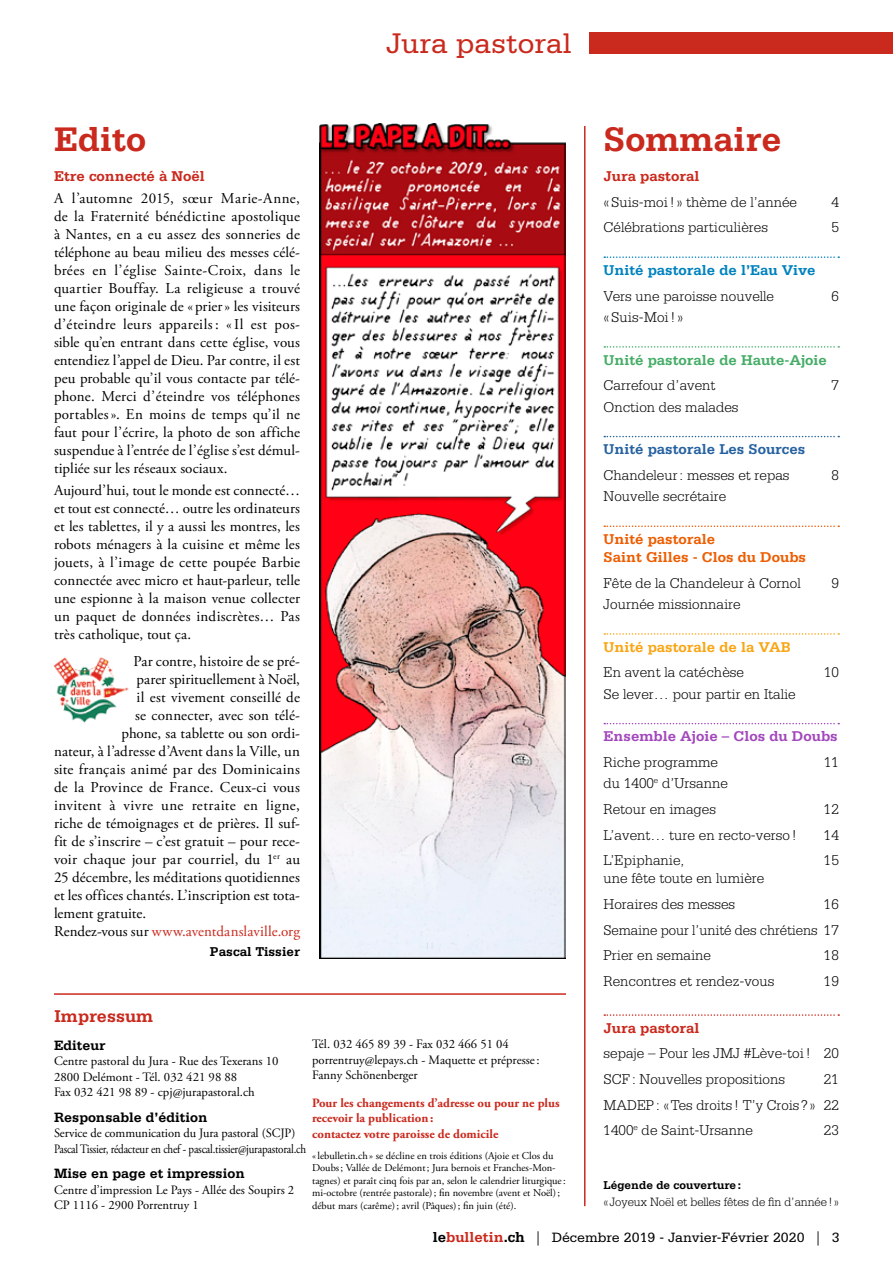
<style>
.page{position:relative;width:893px;height:1263px;background:#fff}
.page>*{position:absolute;margin:0;border:0;box-sizing:border-box;transform-origin:0 0}
.t1{font:700 36px "Serifa";color:#ca291d}
.t2{font:30px "Serifa";color:#ca291d}
.t3{font:700 18px "Serifa";color:#ca291d}
.t4{font:15px/18px "Adobe Garamond Pro";letter-spacing:.01em;color:#000;text-align:justify}
.t5{font:300 15px/25.7px "Serifa";color:#000}
.t6{font:700 15px "Serifa";color:#ca291d}
.t7{font:15px "Adobe Garamond Pro";color:#ca291d}
.t8{font:700 15px/18px "Serifa";color:#ed5d01}
.t9{font:700 15px "Serifa";color:#46ad67}
.t10{font:700 15px "Serifa";color:#0082be}
.t11{font:700 15px "Serifa";color:#a348bc}
.t12{font:700 15px "Serifa";color:#2662a0}
.t13{font:700 15px "Serifa";color:#f9a514}
.t14{font:700 14.25px "Serifa";color:#000}
.t15{font:14.25px "Serifa";color:#000}
.t16{font:700 13.5px "Serifa";color:#000}
.t17{font:12.75px/15.3px "Adobe Garamond Pro";color:#000}
.t18{font:12.75px/15.5px "Adobe Garamond Pro";letter-spacing:-.02em;color:#000}
.t19{font:700 12.75px/15.3px "Adobe Garamond Pro";color:#ca291d}
.t20{font:300 12.75px "Serifa";letter-spacing:-.005em;color:#000}
.t21{font:700 12px "Serifa";color:#000}
.t22{font:10.5px/12.6px "Adobe Garamond Pro";color:#000}
.s1{color:#000}
.s2{font-weight:700;font-size:15px}
.s3{font-weight:700;font-size:15px;color:#ca291d}
.s4{font-family:"Adobe Garamond Pro"}
</style>
<div class="page">
<hr style="left:584px;top:126px;width:1px;height:1080px;background:#ca291d">
<svg style="left:604px;top:256px;width:235px;height:2px"></svg>
<svg style="left:604px;top:346px;width:235px;height:2px"></svg>
<svg style="left:604px;top:436px;width:235px;height:1px"></svg>
<svg style="left:604px;top:525px;width:235px;height:2px"></svg>
<svg style="left:604px;top:633px;width:235px;height:2px"></svg>
<svg style="left:604px;top:723px;width:235px;height:1px"></svg>
<svg style="left:604px;top:1014px;width:235px;height:2px"></svg>
<div style="left:589px;top:33px;width:304px;height:21px;background:#ca291d"></div>
<hr style="left:54px;top:993px;width:512px;height:2px;background:#ca291d">
<img style="left:53px;top:657px;width:75px;height:66px">
<img style="left:319px;top:123px;width:247px;height:835px">
<h1 class="t1" style="left:54px;top:118px;width:94px">Edito</h1>
<p class="t6" style="left:54px;top:167px;width:152px">Etre connecté à Noël</p>
<p class="t4" style="left:54px;top:190px;width:248px">A l’automne 2015, sœur Marie-Anne, de la Fraternité bénédictine apostolique à Nantes, en a eu assez des sonneries de téléphone au beau milieu des messes célé&shy;brées en l’église Sainte-Croix, dans le quartier Bouffay. La religieuse a trouvé une façon originale de «prier» les visiteurs d’éteindre leurs appareils: «Il est pos&shy;sible qu’en entrant dans cette église, vous entendiez l’appel de Dieu. Par contre, il est peu probable qu’il vous contacte par télé&shy;phone. Merci d’éteindre vos téléphones portables». En moins de temps qu’il ne faut pour l’écrire, la photo de son affiche suspendue à l’entrée de l’église s’est démul&shy;tipliée sur les réseaux sociaux.</p>
<p class="t4" style="left:54px;top:482px;width:248px">Aujourd’hui, tout le monde est connecté… et tout est connecté… outre les ordinateurs et les tablettes, il y a aussi les montres, les robots ménagers à la cuisine et même les jouets, à l’image de cette poupée Barbie connectée avec micro et haut-parleur, telle une espionne à la maison venue collecter un paquet de données indiscrètes… Pas très catholique, tout ça.</p>
<p class="t4" style="left:134px;top:653px;width:168px">Par contre, histoire de se pré-</p>
<p class="t4" style="left:137px;top:671px;width:165px">parer spirituellement à Noël,</p>
<p class="t4" style="left:137px;top:689px;width:165px">il est vivement conseillé de</p>
<p class="t4" style="left:135px;top:707px;width:166px">se connecter, avec son télé-</p>
<p class="t4" style="left:122px;top:725px;width:180px">phone, sa tablette ou son ordi-</p>
<p class="t4" style="left:54px;top:743px;width:247px">nateur, à l’adresse d’Avent dans la Ville, un</p>
<p class="t4" style="left:54px;top:761px;width:248px">site français animé par des Dominicains</p>
<p class="t4" style="left:54px;top:779px;width:247px">de la Province de France. Ceux-ci vous</p>
<p class="t4" style="left:54px;top:797px;width:247px">invitent à vivre une retraite en ligne,</p>
<p class="t4" style="left:54px;top:815px;width:247px">riche de témoignages et de prières. Il suf-</p>
<p class="t4" style="left:54px;top:833px;width:247px">fit de s’inscrire – c’est gratuit – pour rece-</p>
<p class="t4" style="left:54px;top:851px;width:247px">voir chaque jour par courriel, du 1<sup>er</sup> au</p>
<p class="t4" style="left:54px;top:869px;width:247px">25 décembre, les méditations quotidiennes</p>
<p class="t4" style="left:54px;top:887px;width:247px">et les offices chantés. L’inscription est tota-</p>
<p class="t4" style="left:54px;top:905px;width:94px">lement gratuite.</p>
<p class="t7" style="left:54px;top:922px;width:248px"><span class="s1">Rendez-vous sur</span> www.aventdanslaville.org</p>
<p class="t16" style="left:210px;top:944px;width:92px">Pascal Tissier</p>
<p class="t3" style="left:54px;top:1006px;width:100px">Impressum</p>
<h2 class="t2" style="left:386px;top:27px;width:187px">Jura pastoral</h2>
<p class="t17" style="left:312px;top:1037px;width:229px">Tél. 032 465 89 39 - Fax 032 466 51 04 porrentruy@lepays.ch - Maquette et prépresse:<br>Fanny Schönenberger</p>
<p class="t19" style="left:312px;top:1095px;width:249px">Pour les changements d’adresse ou pour ne plus recevoir la publication:<br>contactez votre paroisse de domicile</p>
<p class="t22" style="left:312px;top:1149px;width:255px">«lebulletin.ch» se décline en trois éditions (Ajoie et Clos du Doubs; Vallée de Delémont; Jura bernois et Franches-Mon&shy;tagnes) et paraît cinq fois par an, selon le calendrier liturgique: mi-octobre (rentrée pastorale); fin novembre (avent et Noël); début mars (carême); avril (Pâques); fin juin (été).</p>
<p class="t14" style="left:54px;top:1037px;width:53px">Editeur</p>
<p class="t17" style="left:54px;top:1054px;width:226px">Centre pastoral du Jura - Rue des Texerans 10<br>2800 Delémont - Tél. 032 421 98 88<br>Fax 032 421 98 89 - cpj@jurapastoral.ch</p>
<p class="t14" style="left:54px;top:1109px;width:155px">Responsable d’édition</p>
<p class="t18" style="left:54px;top:1126px;width:254px">Service de communication du Jura pastoral (SCJP)<br>Pascal Tissier, rédacteur en chef - pascal.tissier@jurapastoral.ch</p>
<p class="t14" style="left:54px;top:1165px;width:192px">Mise en page et impression</p>
<p class="t17" style="left:54px;top:1182px;width:242px">Centre d’impression Le Pays - Allée des Soupirs 2<br>CP 1116 - 2900 Porrentruy 1</p>
<h1 class="t1" style="left:603px;top:118px;width:180px">Sommaire</h1>
<p class="t6" style="left:603px;top:167px;width:97px">Jura pastoral</p>
<p class="t5" style="left:603px;top:189px;width:195px">«Suis-moi!» thème de l’année</p>
<p class="t5" style="left:831px;top:189px;width:9px">4</p>
<p class="t5" style="left:603px;top:214px;width:166px">Célébrations particulières</p>
<p class="t5" style="left:831px;top:214px;width:9px">5</p>
<p class="t10" style="left:603px;top:261px;width:214px">Unité pastorale de l’Eau Vive</p>
<p class="t5" style="left:603px;top:283px;width:172px">Vers une paroisse nouvelle</p>
<p class="t5" style="left:831px;top:283px;width:9px">6</p>
<p class="t5" style="left:603px;top:304px;width:81px">«Suis-Moi!»</p>
<p class="t9" style="left:603px;top:351px;width:225px">Unité pastorale de Haute-Ajoie</p>
<p class="t5" style="left:603px;top:372px;width:114px">Carrefour d’avent</p>
<p class="t5" style="left:831px;top:372px;width:9px">7</p>
<p class="t5" style="left:603px;top:394px;width:136px">Onction des malades</p>
<p class="t12" style="left:603px;top:441px;width:203px">Unité pastorale Les Sources</p>
<p class="t5" style="left:603px;top:462px;width:188px">Chandeleur: messes et repas</p>
<p class="t5" style="left:831px;top:462px;width:9px">8</p>
<p class="t5" style="left:604px;top:483px;width:124px">Nouvelle secrétaire</p>
<p class="t8" style="left:604px;top:530px;width:204px">Unité pastorale<br>Saint Gilles - Clos du Doubs</p>
<p class="t5" style="left:604px;top:570px;width:199px">Fête de la Chandeleur à Cornol</p>
<p class="t5" style="left:831px;top:570px;width:9px">9</p>
<p class="t5" style="left:604px;top:591px;width:139px">Journée missionnaire</p>
<p class="t13" style="left:604px;top:638px;width:189px">Unité pastorale de la VAB</p>
<p class="t5" style="left:604px;top:659px;width:142px">En avent la catéchèse</p>
<p class="t5" style="left:824px;top:659px;width:16px">10</p>
<p class="t5" style="left:604px;top:681px;width:194px">Se lever… pour partir en Italie</p>
<p class="t11" style="left:604px;top:728px;width:236px">Ensemble Ajoie – Clos du Doubs</p>
<p class="t5" style="left:604px;top:749px;width:116px">Riche programme</p>
<p class="t5" style="left:824px;top:749px;width:16px">11</p>
<p class="t5" style="left:603px;top:770px;width:126px">du 1400<sup>e</sup> d’Ursanne<br>Retour en images</p>
<p class="t5" style="left:824px;top:796px;width:16px">12</p>
<p class="t5" style="left:603px;top:822px;width:195px">L’avent… ture en recto-verso!</p>
<p class="t5" style="left:824px;top:822px;width:16px">14</p>
<p class="t5" style="left:603px;top:847px;width:82px">L’Epiphanie,</p>
<p class="t5" style="left:824px;top:847px;width:16px">15</p>
<p class="t5" style="left:603px;top:865px;width:162px">une fête toute en lumière<br>Horaires des messes</p>
<p class="t5" style="left:603px;top:891px;width:237px;text-align:justify;text-indent:220px">16<br>Semaine pour l’unité des chrétiens 17<br>Prier en semaine</p>
<p class="t5" style="left:824px;top:942px;width:16px">18</p>
<p class="t5" style="left:603px;top:968px;width:172px">Rencontres et rendez-vous</p>
<p class="t5" style="left:824px;top:968px;width:16px">19</p>
<p class="t6" style="left:603px;top:1019px;width:97px">Jura pastoral</p>
<p class="t5" style="left:603px;top:1040px;width:237px">sepaje – Pour les JMJ #Lève-toi! 20<br>SCF: Nouvelles propositions</p>
<p class="t5" style="left:603px;top:1066px;width:237px;text-align:justify;text-indent:220px">21<br>MADEP: «Tes droits ! T’y Crois ? » 22<br>1400<sup>e</sup> de Saint-Ursanne</p>
<p class="t5" style="left:824px;top:1117px;width:16px">23</p>
<p class="t21" style="left:603px;top:1178px;width:139px">Légende de couverture:</p>
<p class="t20" style="left:603px;top:1195px;width:237px">« Joyeux Noël et belles fêtes de fin d’année!»</p>
<p class="t15" style="left:433px;top:1230px;width:408px"><span class="s2">le</span><span class="s3">bulletin</span><span class="s2">.ch</span> <span class="s4">|</span> Décembre 2019 - Janvier-Février 2020 <span class="s4">|</span> 3</p>
</div>
